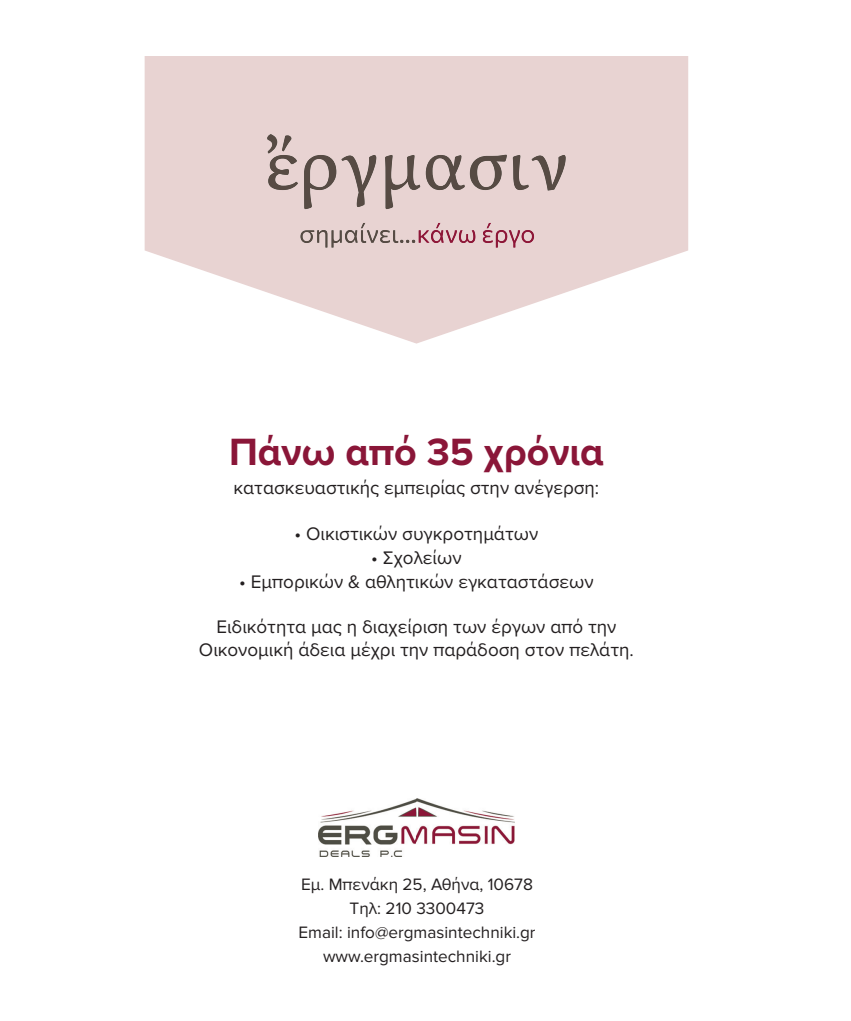
<style>
.page{position:relative;width:851px;height:1021px;background:#fff}
.page>*{position:absolute;margin:0;border:0;box-sizing:border-box;transform-origin:0 0}
.t1{font:700 39.4px "Proxima Nova";color:#8a1638}
.t2{font:18.8px/22.6px "Proxima Nova";color:#231f20;text-align:center}
.t3{font:17.1px/24px "Proxima Nova";color:#231f20;text-align:center}
</style>
<div class="page">
<img style="left:319px;top:798px;width:195px;height:58px">
<svg style="left:145px;top:56px;width:543px;height:287px;fill:#e8d3d2"></svg>
<svg style="left:304px;top:155px;width:72px;height:54px;background:#bba9a7"></svg>
<svg style="left:385px;top:155px;width:35px;height:54px;background:#b5a4a1"></svg>
<svg style="left:426px;top:155px;width:38px;height:35px"></svg>
<svg style="left:470px;top:155px;width:36px;height:35px"></svg>
<svg style="left:512px;top:155px;width:53px;height:36px;background:#b4a3a0"></svg>
<svg style="left:300px;top:223px;width:175px;height:24px;background:#cfb4b5"></svg>
<svg style="left:482px;top:223px;width:52px;height:24px"></svg>
<svg style="left:267px;top:134px;width:31px;height:56px;background:#b3a29f"></svg>
<h1 class="t1" style="left:229px;top:428px;width:376px">Πάνω από 35 χρόνια</h1>
<p class="t2" style="left:233px;top:476px;width:367px">κατασκευαστικής εμπειρίας στην ανέγερση:</p>
<p class="t2" style="left:294px;top:523px;width:245px">• Οικιστικών συγκροτημάτων</p>
<p class="t2" style="left:371px;top:547px;width:92px">• Σχολείων</p>
<p class="t2" style="left:239px;top:571px;width:356px">• Εμπορικών &amp; αθλητικών εγκαταστάσεων</p>
<p class="t2" style="left:199px;top:616px;width:436px">Ειδικότητα μας η διαχείριση των έργων από την<br>Οικονομική άδεια μέχρι την παράδοση στον πελάτη.</p>
<p class="t3" style="left:298px;top:872px;width:239px">Εμ. Μπενάκη 25, Αθήνα, 10678<br>Τηλ: 210 3300473<br>Email: info@ergmasintechniki.gr www.ergmasintechniki.gr</p>
</div>
